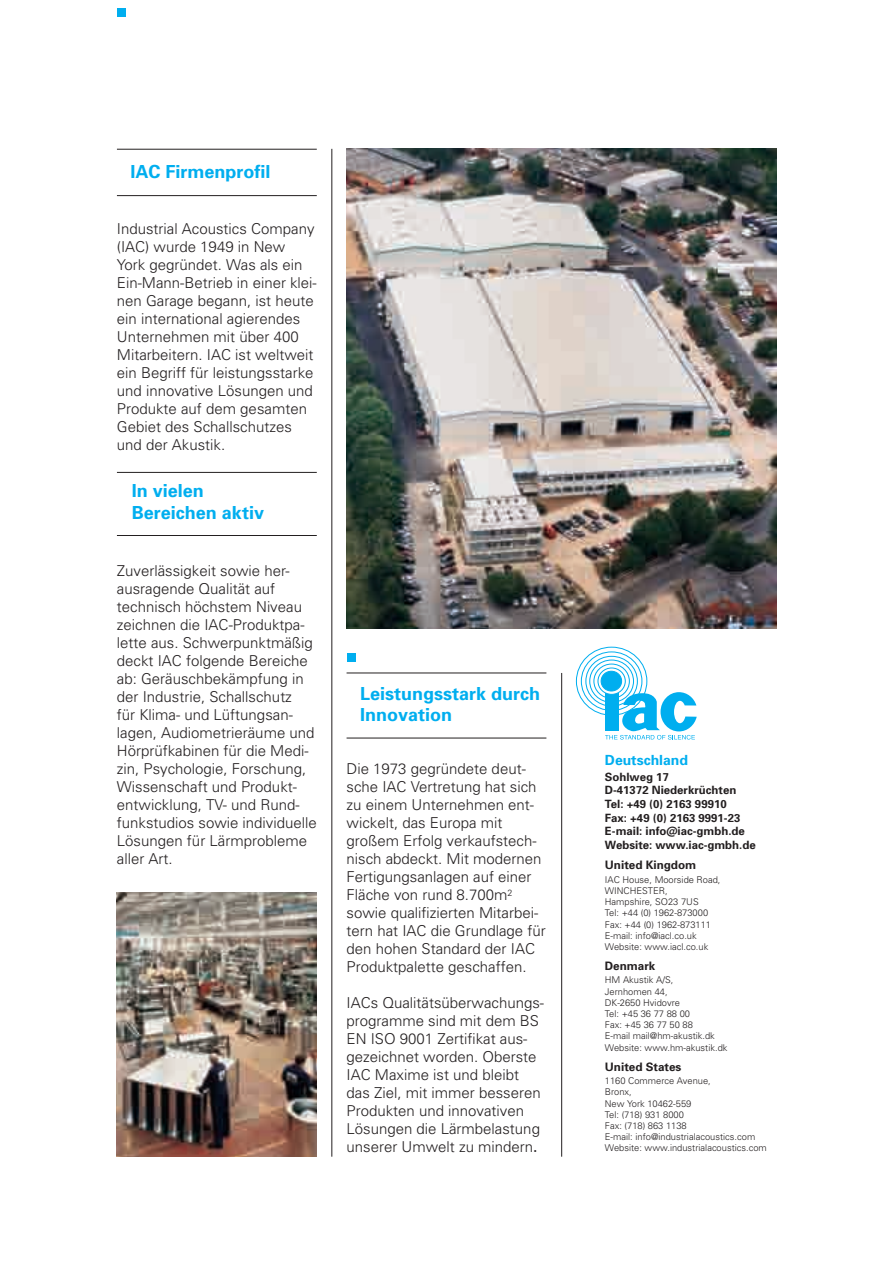
<style>
.page{position:relative;width:893px;height:1263px;background:#fff}
.page>*{position:absolute;margin:0;border:0;box-sizing:border-box;transform-origin:0 0}
.t1{font:700 18px/21.6px "Univers";color:#00aeef}
.t2{font:300 15px/18px "Univers";color:#231f20}
.t3{font:700 13.95px "Univers";color:#00aeef}
.t4{font:700 11.7px "Univers";color:#231f20}
.t5{font:700 11.4px/13.6px "Univers";color:#231f20}
.t6{font:300 9.3px/11.2px "Univers";color:#231f20}
.s1{font-family:"Times";font-weight:400;font-size:18px}
</style>
<div class="page">
<div style="left:118px;top:8px;width:8px;height:8px;background:#00aeef"></div>
<div style="left:347px;top:653px;width:9px;height:9px;background:#00aeef"></div>
<img style="left:347px;top:149px;width:429px;height:479px">
<hr style="left:117px;top:149px;width:200px;height:1px;background:#231f20">
<hr style="left:117px;top:195px;width:200px;height:1px;background:#231f20">
<hr style="left:117px;top:472px;width:200px;height:1px;background:#231f20">
<hr style="left:117px;top:535px;width:200px;height:1px;background:#231f20">
<hr style="left:347px;top:673px;width:199px;height:1px;background:#231f20">
<hr style="left:347px;top:738px;width:199px;height:1px;background:#231f20">
<img style="left:117px;top:892px;width:200px;height:265px">
<hr style="left:331px;top:149px;width:1px;height:1008px;background:#231f20">
<hr style="left:561px;top:673px;width:1px;height:484px;background:#231f20">
<svg style="left:576px;top:647px;width:121px;height:92px"></svg>
<svg style="left:598px;top:668px;width:27px;height:26px"></svg>
<div style="left:598px;top:668px;width:28px;height:27px;border:1px solid #00aeef;border-radius:50%"></div>
<div style="left:601px;top:671px;width:21px;height:20px;background:#00aeef;border-radius:50%"></div>
<div style="left:601px;top:671px;width:21px;height:20px;border:1px solid #00aeef;border-radius:50%"></div>
<p class="t1" style="left:130px;top:161px;width:142px">IAC Firmenprofil</p>
<p class="t2" style="left:117px;top:220px;width:201px">Industrial Acoustics Company (IAC) wurde 1949 in New<br>York gegründet. Was als ein<br>Ein-Mann-Betrieb in einer klei&shy;nen Garage begann, ist heute ein international agierendes<br>Unternehmen mit über 400<br>Mitarbeitern. IAC ist weltweit ein Begriff für leistungsstarke und innovative Lösungen und<br>Produkte auf dem gesamten<br>Gebiet des Schallschutzes und der Akustik.</p>
<p class="t1" style="left:132px;top:480px;width:134px">In vielen<br>Bereichen aktiv</p>
<p class="t2" style="left:117px;top:562px;width:201px">Zuverlässigkeit sowie her&shy;ausragende Qualität auf technisch höchstem Niveau zeichnen die IAC-Produktpa&shy;lette aus. Schwerpunktmäßig deckt IAC folgende Bereiche ab: Geräuschbekämpfung in der Industrie, Schallschutz<br>für Klima- und Lüftungsan&shy;lagen, Audiometrieräume und<br>Hörprüfkabinen für die Medi&shy;zin, Psychologie, Forschung,<br>Wissenschaft und Produkt&shy;entwicklung, TV- und Rund&shy;funkstudios sowie individuelle<br>Lösungen für Lärmprobleme aller Art.</p>
<p class="t1" style="left:360px;top:682px;width:182px">Leistungsstark durch<br>Innovation</p>
<p class="t2" style="left:347px;top:760px;width:201px">Die 1973 gegründete deut&shy;sche IAC Vertretung hat sich zu einem Unternehmen ent&shy;wickelt, das Europa mit großem Erfolg verkaufstech&shy;nisch abdeckt. Mit modernen<br>Fertigungsanlagen auf einer<br>Fläche von rund 8.700m<sup>2 </sup>sowie qualifizierten Mitarbei&shy;tern hat IAC die Grundlage für den hohen Standard der IAC<br>Produktpalette geschaffen.</p>
<p class="t2" style="left:347px;top:994px;width:199px">IACs Qualitätsüberwachungs&shy;programme sind mit dem BS<br>EN ISO 9001 Zertifikat aus&shy;gezeichnet worden. Oberste<br>IAC Maxime ist und bleibt das Ziel, mit immer besseren<br>Produkten und innovativen<br>Lösungen die Lärmbelastung unserer Umwelt zu mindern<span class="s1">.</span></p>
<p class="t3" style="left:605px;top:751px;width:85px">Deutschland</p>
<p class="t5" style="left:605px;top:770px;width:152px">Sohlweg 17<br>D-41372 Niederkrüchten<br>Tel: +49 (0) 2163 99910<br>Fax: +49 (0) 2163 9991-23<br>E-mail: info@iac-gmbh.de<br>Website: www.iac-gmbh.de</p>
<p class="t4" style="left:605px;top:858px;width:93px">United Kingdom</p>
<p class="t6" style="left:605px;top:874px;width:117px">IAC House, Moorside Road,<br>WINCHESTER,<br>Hampshire, SO23 7US<br>Tel: +44 (0) 1962-873000<br>Fax: +44 (0) 1962-873111<br>E-mail: info@iacl.co.uk<br>Website: www.iacl.co.uk</p>
<p class="t4" style="left:605px;top:959px;width:52px">Denmark</p>
<p class="t6" style="left:605px;top:974px;width:124px">HM Akustik A/S,<br>Jernhomen 44,<br>DK-2650 Hvidovre<br>Tel: +45 36 77 88 00<br>Fax: +45 36 77 50 88<br>E-mail mail@hm-akustik.dk<br>Website: www.hm-akustik.dk</p>
<p class="t4" style="left:605px;top:1059px;width:78px">United States</p>
<p class="t6" style="left:605px;top:1075px;width:164px">1160 Commerce Avenue,<br>Bronx,<br>New York 10462-559<br>Tel: (718) 931 8000<br>Fax: (718) 863 1138<br>E-mail: info@industrialacoustics.com<br>Website: www.industrialacoustics.com</p>
</div>
